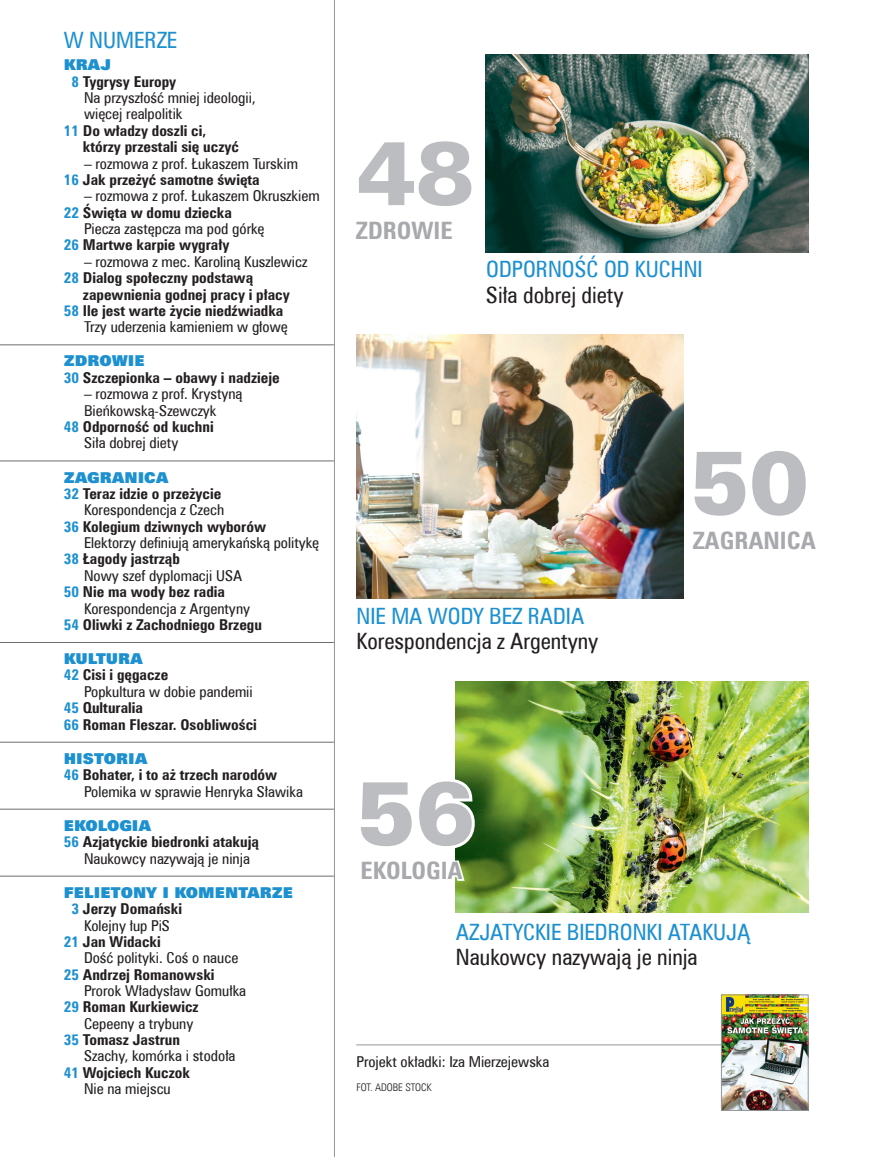
<style>
.page{position:relative;width:872px;height:1157px;background:#fff}
.page>*{position:absolute;margin:0;border:0;box-sizing:border-box;transform-origin:0 0}
.t1{font:90px "Zurich Blk EU";color:#bcbdc0}
.spis_fota_szary{font:700 24px "Zurich Cn EU";color:#a8a9ad}
.spis_fota_niebieski{font:22.5px "Zurich Cn EU";color:#1d90d0}
.spis_fota_czarny{font:22.5px "Zurich Cn EU";color:#231f20}
.spis_styl{font:15px/16.4px "Zurich Cn EU";color:#231f20}
.spis_styl-2{font:700 15px/16.4px "Zurich Cn EU";color:#231f20}
.spis_dzial_linia{font:15px "Zurich X Blk EU";color:#1d90d0}
.spis_dzial{font:15px "Zurich X Blk EU";color:#1d90d0}
.t2{font:10.5px "Zurich Lt Cn EU";color:#231f20}
.s1{font-weight:700;color:#1d90d0}
.s2{font-weight:700}
.s3{color:#1d90d0}
.s4{font-weight:400}
</style>
<div class="page">
<img style="left:356px;top:335px;width:327px;height:263px">
<hr style="left:334px;top:0;width:1px;height:1157px;background:#939598">
<hr style="left:0;top:344px;width:334px;height:1px;background:#6c6d70">
<hr style="left:0;top:460px;width:334px;height:1px;background:#6c6d70">
<hr style="left:0;top:642px;width:334px;height:1px;background:#6c6d70">
<hr style="left:0;top:742px;width:334px;height:1px;background:#6c6d70">
<hr style="left:0;top:808px;width:334px;height:1px;background:#6c6d70">
<hr style="left:0;top:875px;width:334px;height:1px;background:#6c6d70">
<hr style="left:356px;top:1044px;width:407px;height:1px;background:#939598">
<img style="left:723px;top:996px;width:83px;height:112px">
<div style="left:721px;top:994px;width:87px;height:116px;border:1px solid #939598"></div>
<img style="left:486px;top:54px;width:322px;height:198px">
<img style="left:456px;top:681px;width:352px;height:231px">
<svg style="left:455px;top:774px;width:23px;height:109px"></svg>
<p class="spis_fota_niebieski" style="left:64px;top:26px;width:115px">W NUMERZE</p>
<p class="spis_dzial" style="left:64px;top:56px;width:49px">KRAJ</p>
<p class="spis_styl" style="left:84px;top:73px;width:173px;text-indent:-13px"><span class="s1">8</span> <span class="s2">Tygrysy Europy<br></span>Na przyszłość mniej ideologii, więcej realpolitik</p>
<p class="spis_styl-2" style="left:64px;top:122px;width:144px"><span class="s3">11</span> Do władzy doszli ci,</p>
<p class="spis_styl-2" style="left:83px;top:138px;width:158px">którzy przestali się uczyć</p>
<p class="spis_styl" style="left:84px;top:155px;width:215px">– rozmowa z prof. Łukaszem Turskim</p>
<p class="spis_styl-2" style="left:64px;top:171px;width:197px"><span class="s3">16</span> Jak przeżyć samotne święta</p>
<p class="spis_styl" style="left:84px;top:188px;width:237px">– rozmowa z prof. Łukaszem Okruszkiem</p>
<p class="spis_styl" style="left:84px;top:204px;width:182px;text-indent:-20px"><span class="s1">22</span> <span class="s2">Święta w domu dziecka<br></span>Piecza zastępcza ma pod górkę</p>
<p class="spis_styl-2" style="left:64px;top:237px;width:167px"><span class="s3">26</span> Martwe karpie wygrały</p>
<p class="spis_styl" style="left:84px;top:253px;width:225px">– rozmowa z mec. Karoliną Kuszlewicz</p>
<p class="spis_styl-2" style="left:64px;top:269px;width:191px"><span class="s3">28</span> Dialog społeczny podstawą</p>
<p class="spis_styl-2" style="left:83px;top:286px;width:208px">zapewnienia godnej pracy i płacy</p>
<p class="spis_styl-2" style="left:64px;top:302px;width:225px;text-align:right"><span class="s3">58</span> Ile jest warte życie niedźwiadka<br><span class="s4">Trzy uderzenia kamieniem w głowę</span></p>
<p class="spis_dzial_linia" style="left:64px;top:352px;width:82px">ZDROWIE</p>
<p class="spis_styl-2" style="left:64px;top:369px;width:217px"><span class="s3">30</span> Szczepionka – obawy i nadzieje</p>
<p class="spis_styl" style="left:84px;top:385px;width:160px">– rozmowa z prof. Krystyną<br>Bieńkowską-Szewczyk</p>
<p class="spis_styl-2" style="left:84px;top:418px;width:131px;text-indent:-20px"><span class="s3">48</span> Odporność od kuchni<br><span class="s4">Siła dobrej diety</span></p>
<p class="spis_dzial_linia" style="left:64px;top:468px;width:106px">ZAGRANICA</p>
<p class="spis_styl-2" style="left:64px;top:485px;width:162px;text-align:right"><span class="s3">32</span> Teraz idzie o przeżycie<br><span class="s4">Korespondencja z Czech</span></p>
<p class="spis_styl" style="left:84px;top:518px;width:236px;text-indent:-20px"><span class="s1">36</span> <span class="s2">Kolegium dziwnych wyborów<br></span>Elektorzy definiują amerykańską politykę</p>
<p class="spis_styl" style="left:84px;top:551px;width:160px;text-indent:-20px"><span class="s1">38</span> <span class="s2">Łagody jastrząb<br></span>Nowy szef dyplomacji USA</p>
<p class="spis_styl" style="left:84px;top:583px;width:168px;text-indent:-20px"><span class="s1">50</span> <span class="s2">Nie ma wody bez radia<br></span>Korespondencja z Argentyny</p>
<p class="spis_styl-2" style="left:64px;top:616px;width:200px"><span class="s3">54</span> Oliwki z Zachodniego Brzegu</p>
<p class="spis_dzial_linia" style="left:64px;top:649px;width:81px">KULTURA</p>
<p class="spis_styl" style="left:84px;top:667px;width:170px;text-indent:-20px"><span class="s1">42</span> <span class="s2">Cisi i gęgacze<br></span>Popkultura w dobie pandemii</p>
<p class="spis_styl-2" style="left:64px;top:699px;width:81px"><span class="s3">45</span> Qulturalia</p>
<p class="spis_styl-2" style="left:64px;top:716px;width:195px"><span class="s3">66</span> Roman Fleszar. Osobliwości</p>
<p class="spis_dzial_linia" style="left:64px;top:749px;width:85px">HISTORIA</p>
<p class="spis_styl" style="left:84px;top:766px;width:220px;text-indent:-20px"><span class="s1">46</span> <span class="s2">Bohater, i to aż trzech narodów<br></span>Polemika w sprawie Henryka Sławika</p>
<p class="spis_dzial_linia" style="left:64px;top:816px;width:89px">EKOLOGIA</p>
<p class="spis_styl-2" style="left:84px;top:833px;width:176px;text-indent:-20px"><span class="s3">56</span> Azjatyckie biedronki atakują<br><span class="s4">Naukowcy nazywają je ninja</span></p>
<p class="spis_dzial_linia" style="left:64px;top:883px;width:231px">FELIETONY I KOMENTARZE</p>
<p class="spis_styl-2" style="left:71px;top:900px;width:112px;text-align:center"><span class="s3">3</span> Jerzy Domański<br><span class="s4">Kolejny łup PiS</span></p>
<p class="spis_styl" style="left:84px;top:933px;width:156px;text-indent:-20px"><span class="s1">21</span> <span class="s2">Jan Widacki<br></span>Dość polityki. Coś o nauce</p>
<p class="spis_styl" style="left:84px;top:966px;width:164px;text-indent:-20px"><span class="s1">25</span> <span class="s2">Andrzej Romanowski<br></span>Prorok Władysław Gomułka</p>
<p class="spis_styl-2" style="left:84px;top:998px;width:116px;text-indent:-20px"><span class="s3">29</span> Roman Kurkiewicz<br><span class="s4">Cepeeny a trybuny</span></p>
<p class="spis_styl" style="left:84px;top:1031px;width:153px;text-indent:-20px"><span class="s1">35</span> <span class="s2">Tomasz Jastrun<br></span>Szachy, komórka i stodoła</p>
<p class="spis_styl-2" style="left:64px;top:1064px;width:128px;text-align:center"><span class="s3">41</span> Wojciech Kuczok<br><span class="s4">Nie na miejscu</span></p>
<p class="t1" style="left:356px;top:118px;width:120px">48</p>
<p class="spis_fota_szary" style="left:356px;top:215px;width:98px">ZDROWIE</p>
<p class="spis_fota_niebieski" style="left:486px;top:256px;width:218px">ODPORNOŚĆ OD KUCHNI</p>
<p class="spis_fota_czarny" style="left:486px;top:281px;width:139px">Siła dobrej diety</p>
<p class="t1" style="left:690px;top:428px;width:120px">50</p>
<p class="spis_fota_szary" style="left:693px;top:525px;width:124px">ZAGRANICA</p>
<p class="spis_fota_niebieski" style="left:356px;top:602px;width:229px">NIE MA WODY BEZ RADIA</p>
<p class="spis_fota_czarny" style="left:356px;top:627px;width:243px">Korespondencja z Argentyny</p>
<p class="t1" style="left:356px;top:758px;width:120px">56</p>
<p class="spis_fota_szary" style="left:360px;top:856px;width:104px">EKOLOGIA</p>
<p class="spis_fota_niebieski" style="left:456px;top:918px;width:296px">AZJATYCKIE BIEDRONKI ATAKUJĄ</p>
<p class="spis_fota_czarny" style="left:456px;top:943px;width:243px">Naukowcy nazywają je ninja</p>
<p class="spis_styl" style="left:356px;top:1053px;width:194px">Projekt okładki: Iza Mierzejewska</p>
<p class="t2" style="left:356px;top:1080px;width:77px">FOT. ADOBE STOCK</p>
</div>
